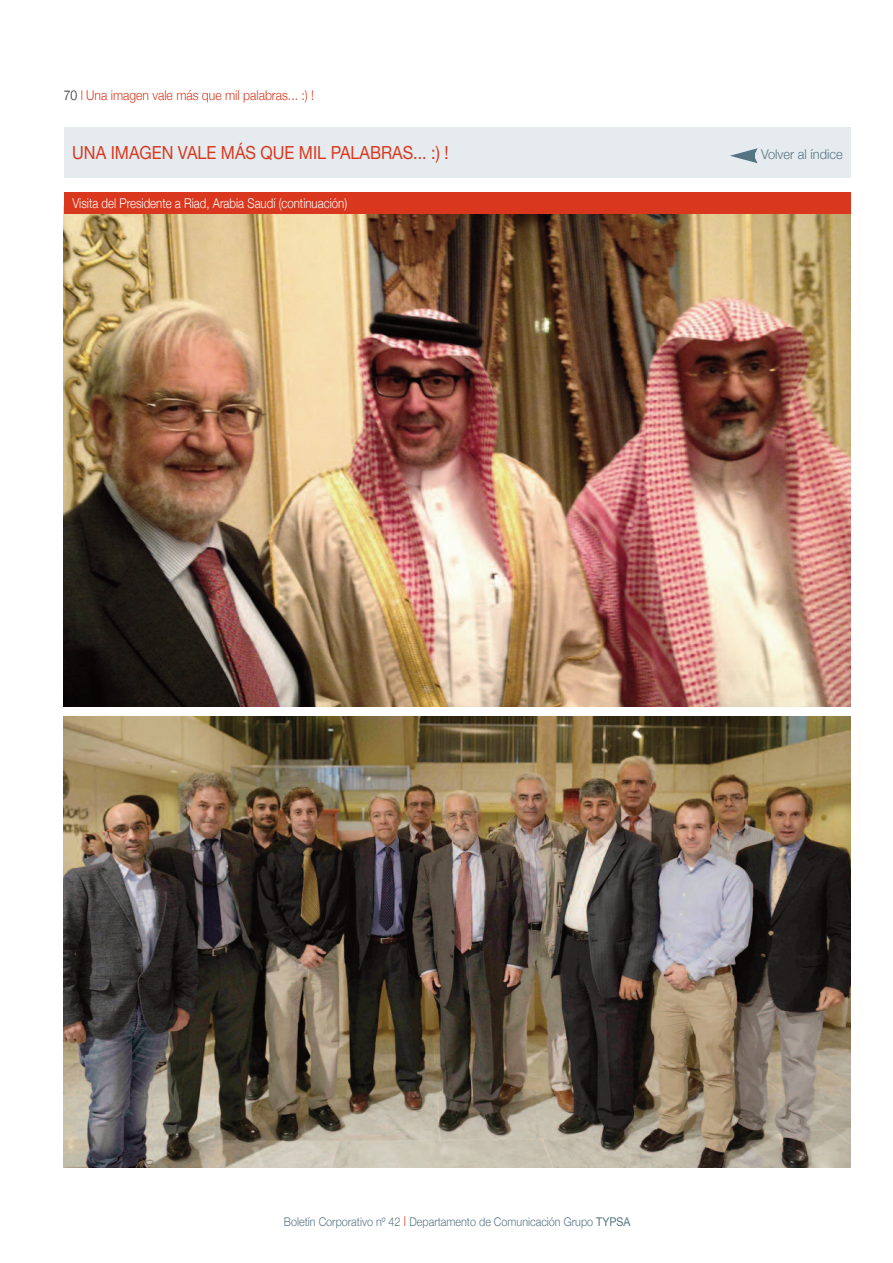
<style>
.page{position:relative;width:893px;height:1263px;background:#fff}
.page>*{position:absolute;margin:0;border:0;box-sizing:border-box;transform-origin:0 0}
.t1{font:18px "Helvetica Neue";color:#d9381e;scale:.9 1}
.t2{font:300 13.5px "Helvetica Neue";color:#fff;scale:.85 1}
.t3{font:300 13.5px "Helvetica Neue";color:#d9381e;scale:.9 1}
.t4{font:300 13.5px "Helvetica Neue";color:#557482;scale:.95 1}
.t5{font:300 12px "Helvetica Neue";color:#557482;scale:.9 1}
.s1{color:#231f20}
.s2{color:#ef3e22}
.s3{font-size:13.5px;color:#ef3e22}
.s4{font-weight:400}
</style>
<div class="page">
<div style="left:64px;top:128px;width:786px;height:50px;background:#e5ebee"></div>
<svg style="left:730px;top:148px;width:28px;height:15px"></svg>
<img style="left:64px;top:214px;width:786px;height:493px">
<div style="left:64px;top:193px;width:786px;height:21px;background:#d9381e"></div>
<img style="left:64px;top:716px;width:786px;height:451px">
<p class="t3" style="left:64px;top:87px;width:280px"><span class="s1">70</span> <span class="s2">l</span> Una imagen vale más que mil palabras... :) !</p>
<h1 class="t1" style="left:72px;top:142px;width:420px">UNA IMAGEN VALE MÁS QUE MIL PALABRAS... :) !</h1>
<p class="t4" style="left:761px;top:146px;width:87px">Volver al índice</p>
<p class="t2" style="left:72px;top:195px;width:325px">Visita del Presidente a Riad, Arabia Saudí (continuación)</p>
<p class="t5" style="left:284px;top:1214px;width:387px">Boletín Corporativo nº 42 <span class="s3">l</span> Departamento de Comunicación Grupo <span class="s4">TYPSA</span></p>
</div>
